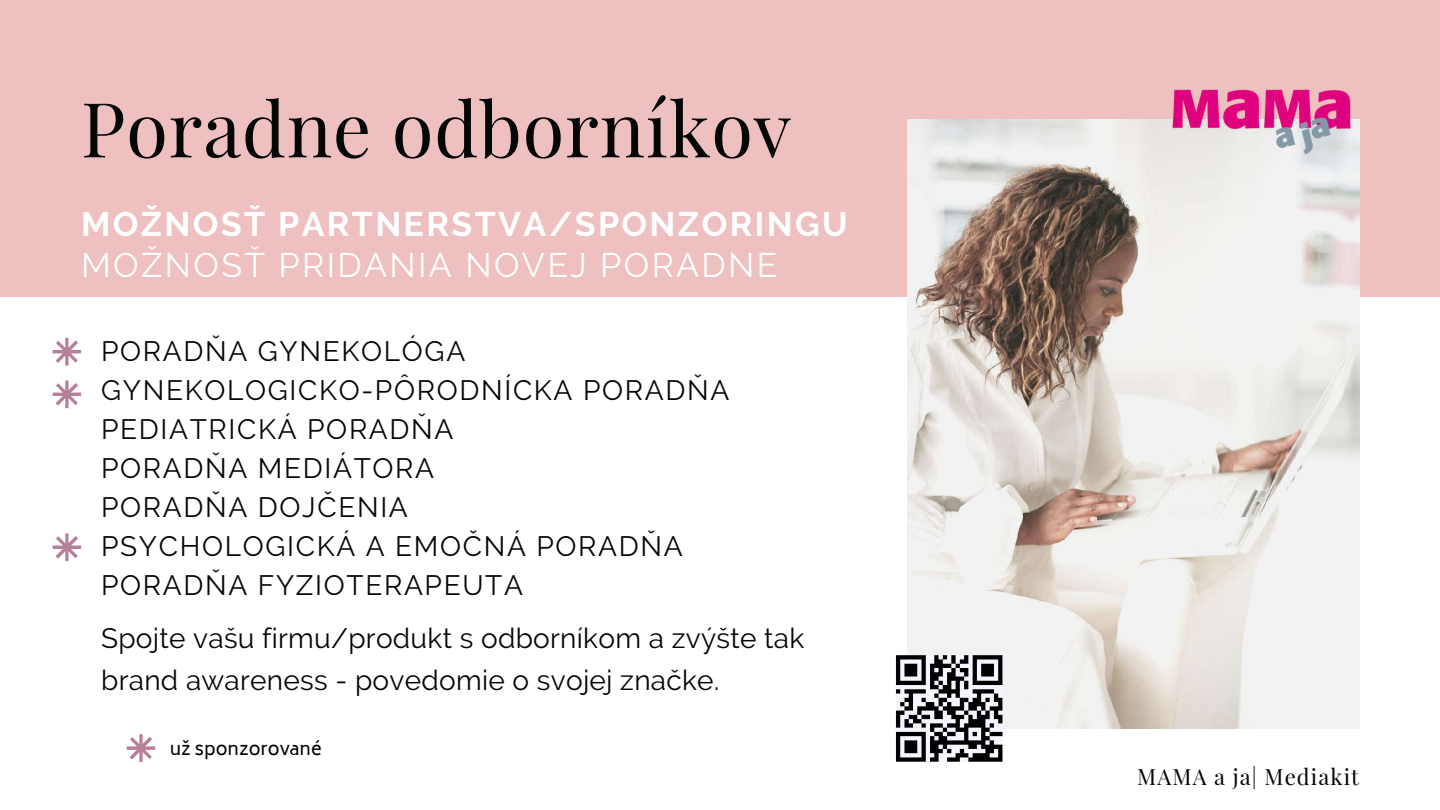
<style>
.page{position:relative;width:1440px;height:810px;background:#fff}
.page>*{position:absolute;margin:0;border:0;box-sizing:border-box;transform-origin:0 0}
.t1{font:76px "Playfair Display";letter-spacing:.01em;color:#050707}
.t2{font:700 34px "Raleway";letter-spacing:.07em;color:#fff}
.t3{font:34px "Raleway";letter-spacing:.07em;color:#fff}
.t4{font:28px/39px "Raleway";letter-spacing:.06em;color:#050707}
.t5{font:28px/42px "Raleway";letter-spacing:.01em;color:#050707}
.t6{font:22px "Playfair Display";letter-spacing:.05em;color:#050707}
.t7{font:18px "Biryani";color:#000}
</style>
<div class="page">
<div style="left:0;top:0;width:1440px;height:297px;background:#eec0bf"></div>
<img style="left:908px;top:120px;width:451px;height:609px">
<svg style="left:53px;top:380px;width:28px;height:28px"></svg>
<svg style="left:53px;top:338px;width:28px;height:28px"></svg>
<svg style="left:53px;top:533px;width:28px;height:28px"></svg>
<svg style="left:127px;top:734px;width:28px;height:28px"></svg>
<svg style="left:896px;top:655px;width:106px;height:102px"></svg>
<div style="left:896px;top:757px;width:30px;height:5px;background:#000"></div>
<div style="left:930px;top:757px;width:9px;height:5px;background:#000"></div>
<div style="left:947px;top:757px;width:13px;height:5px;background:#000"></div>
<div style="left:968px;top:757px;width:34px;height:5px;background:#000"></div>
<img style="left:1164px;top:89px;width:195px;height:71px">
<h1 class="t1" style="left:81px;top:75px;width:711px">Poradne odborníkov</h1>
<p class="t2" style="left:81px;top:204px;width:768px">MOŽNOSŤ PARTNERSTVA/SPONZORINGU</p>
<p class="t3" style="left:81px;top:245px;width:698px">MOŽNOSŤ PRIDANIA NOVEJ PORADNE</p>
<p class="t4" style="left:101px;top:332px;width:630px">PORADŇA GYNEKOLÓGA<br>GYNEKOLOGICKO-PÔRODNÍCKA PORADŇA<br>PEDIATRICKÁ PORADŇA<br>PORADŇA MEDIÁTORA<br>PORADŇA DOJČENIA<br>PSYCHOLOGICKÁ A EMOČNÁ PORADŇA<br>PORADŇA FYZIOTERAPEUTA</p>
<p class="t5" style="left:101px;top:617px;width:705px">Spojte vašu firmu/produkt s odborníkom a zvýšte tak brand awareness - povedomie o svojej značke.</p>
<p class="t7" style="left:170px;top:739px;width:153px">už sponzorované</p>
<p class="t6" style="left:1137px;top:762px;width:223px">MAMA a ja| Mediakit</p>
</div>
